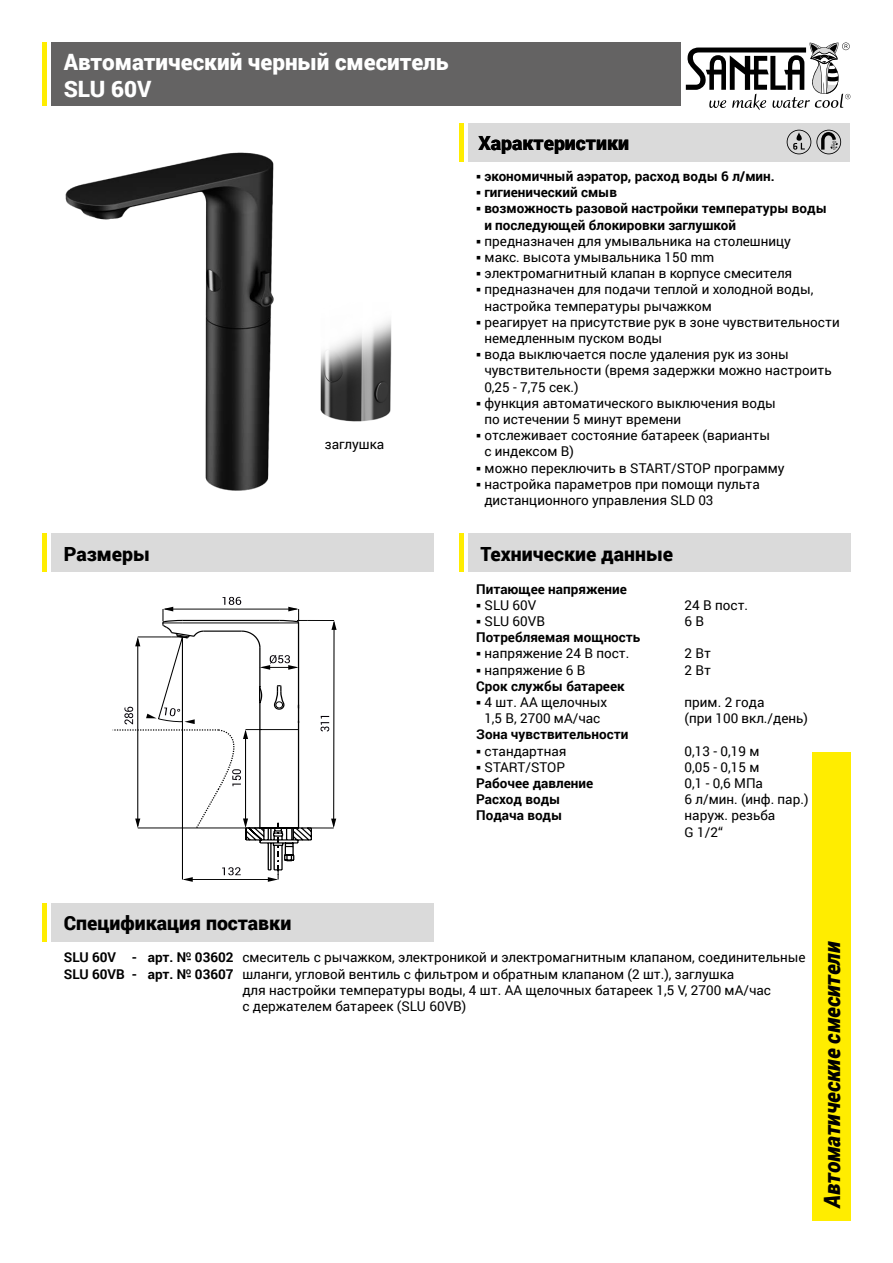
<style>
.page{position:relative;width:893px;height:1263px;background:#fff}
.page>*{position:absolute;margin:0;border:0;box-sizing:border-box;transform-origin:0 0}
.t1{font:900 22.5px/26.2px "Roboto";color:#fff}
.t2{font:italic 900 22.5px "Roboto";letter-spacing:-.005em;color:#000;scale:.95 1}
.t3{font:900 19.5px "Roboto";color:#000}
.t4{font:13.5px/16.2px "Roboto";color:#000}
.t5{font:700 13.5px/16.2px "Roboto";color:#000}
.s1{font-weight:700}
</style>
<div class="page">
<div style="left:51px;top:43px;width:629px;height:63px;background:#646363"></div>
<div style="left:468px;top:123px;width:381px;height:39px;background:#dadada"></div>
<div style="left:51px;top:534px;width:383px;height:38px;background:#dadada"></div>
<div style="left:812px;top:752px;width:38px;height:468px;background:#ffed00"></div>
<hr style="left:43px;top:43px;width:4px;height:63px;background:#ffed00">
<hr style="left:43px;top:534px;width:4px;height:38px;background:#ffed00">
<div style="left:468px;top:534px;width:382px;height:38px;background:#dadada"></div>
<hr style="left:459px;top:534px;width:4px;height:38px;background:#ffed00">
<hr style="left:459px;top:123px;width:4px;height:39px;background:#ffed00">
<div style="left:51px;top:904px;width:383px;height:38px;background:#dadada"></div>
<hr style="left:43px;top:904px;width:4px;height:38px;background:#ffed00">
<svg style="left:112px;top:597px;width:225px;height:285px"></svg>
<img style="left:65px;top:152px;width:209px;height:339px">
<img style="left:320px;top:320px;width:72px;height:102px">
<svg style="left:686px;top:43px;width:164px;height:67px"></svg>
<svg style="left:787px;top:130px;width:54px;height:24px"></svg>
<h1 class="t1" style="left:64px;top:48px;width:386px">Автоматический черный смеситель<br>SLU 60V</h1>
<h2 class="t3" style="left:64px;top:540px;width:87px">Размеры</h2>
<p class="t4" style="left:325px;top:436px;width:61px">заглушка</p>
<h2 class="t3" style="left:478px;top:129px;width:152px">Характеристики</h2>
<p class="t5" style="left:476px;top:168px;width:300px">○ экономичный аэратор, расход воды 6 л/мин.</p>
<p class="t5" style="left:476px;top:184px;width:142px">○ гигиенический смыв</p>
<p class="t5" style="left:484px;top:200px;width:344px;text-indent:-8px">○ возможность разовой настройки температуры воды и последующей блокировки заглушкой</p>
<p class="t4" style="left:476px;top:232px;width:316px">○ предназначен для умывальника на столешницу</p>
<p class="t4" style="left:476px;top:249px;width:240px">○ макс. высота умывальника 150 mm</p>
<p class="t4" style="left:476px;top:265px;width:317px">○ электромагнитный клапан в корпусe смесителя</p>
<p class="t4" style="left:484px;top:281px;width:331px;text-indent:-8px">○ предназначен для подачи теплой и холодной воды, настройка температуры рычажком</p>
<p class="t4" style="left:484px;top:313px;width:357px;text-indent:-8px">○ реагирует на присутствие рук в зоне чувствительности немедленным пуском воды</p>
<p class="t4" style="left:484px;top:346px;width:349px;text-indent:-8px">○ вода выключается после удаления рук из зоны чувствительности (время задержки можно настроить<br>0,25 - 7,75 сек.)</p>
<p class="t4" style="left:484px;top:394px;width:293px;text-indent:-8px">○ функция автоматического выключения воды по истечении 5 минут времени</p>
<p class="t4" style="left:484px;top:427px;width:287px;text-indent:-8px">○ отслеживает состояние батареек (варианты с индексом B)</p>
<p class="t4" style="left:476px;top:459px;width:310px">○ можно переключить в START/STOP программу</p>
<p class="t4" style="left:484px;top:475px;width:277px;text-indent:-8px">○ настройка параметров при помощи пульта дистанционного управления SLD 03</p>
<h2 class="t3" style="left:480px;top:540px;width:194px">Технические данные</h2>
<p class="t5" style="left:476px;top:580px;width:152px">Питающее напряжение</p>
<p class="t4" style="left:476px;top:596px;width:62px">○ SLU 60V</p>
<p class="t4" style="left:685px;top:596px;width:65px">24 B пост.</p>
<p class="t4" style="left:476px;top:613px;width:70px">○ SLU 60VB</p>
<p class="t4" style="left:685px;top:613px;width:21px">6 B</p>
<p class="t5" style="left:476px;top:629px;width:166px">Потребляемая мощность</p>
<p class="t4" style="left:476px;top:645px;width:155px">○ напряжение 24 B пост.</p>
<p class="t4" style="left:685px;top:645px;width:28px">2 Вт</p>
<p class="t4" style="left:476px;top:661px;width:111px">○ напряжение 6 B</p>
<p class="t4" style="left:685px;top:661px;width:28px">2 Вт</p>
<p class="t5" style="left:476px;top:677px;width:150px">Срок службы батареек</p>
<p class="t4" style="left:476px;top:694px;width:133px">○ 4 шт. AA щелочных</p>
<p class="t4" style="left:685px;top:694px;width:81px">прим. 2 года</p>
<p class="t4" style="left:484px;top:710px;width:118px">1,5 В, 2700 мA/час</p>
<p class="t4" style="left:685px;top:710px;width:125px">(при 100 вкл./день)</p>
<p class="t5" style="left:476px;top:726px;width:154px">Зона чувствительности</p>
<p class="t4" style="left:476px;top:742px;width:92px">○ стандартная</p>
<p class="t4" style="left:685px;top:742px;width:76px">0,13 - 0,19 м</p>
<p class="t4" style="left:476px;top:758px;width:90px">○ START/STOP</p>
<p class="t4" style="left:685px;top:758px;width:76px">0,05 - 0,15 м</p>
<p class="t5" style="left:476px;top:775px;width:118px">Рабочее давление</p>
<p class="t4" style="left:685px;top:775px;width:80px">0,1 - 0,6 MПа</p>
<p class="t5" style="left:476px;top:791px;width:86px">Расход воды</p>
<p class="t4" style="left:685px;top:791px;width:125px">6 л/мин. (инф. пар.)</p>
<p class="t5" style="left:476px;top:807px;width:88px">Подача воды</p>
<p class="t4" style="left:685px;top:807px;width:92px">наруж. резьба<br>G 1/2“</p>
<h2 class="t3" style="left:64px;top:910px;width:229px">Спецификация поставки</h2>
<p class="t4" style="left:64px;top:949px;width:743px"><span class="s1">SLU 60V - арт. № 03602</span> смеситель с рычажком, электроникой и электромагнитным клапаном, соединительные</p>
<p class="t4" style="left:64px;top:965px;width:672px"><span class="s1">SLU 60VB - арт. № 03607</span> шланги, угловой вентиль с фильтром и обратным клапаном (2 шт.), заглушка</p>
<p class="t4" style="left:242px;top:981px;width:530px">для настройки температуры воды, 4 шт. AA щелочных батареек 1,5 V, 2700 мA/час</p>
<p class="t4" style="left:242px;top:998px;width:225px">c держателем батареек (SLU 60VB)</p>
<h1 class="t2" style="left:816px;top:1208px;width:282px;rotate:-90deg">Автоматические смесители</h1>
</div>
